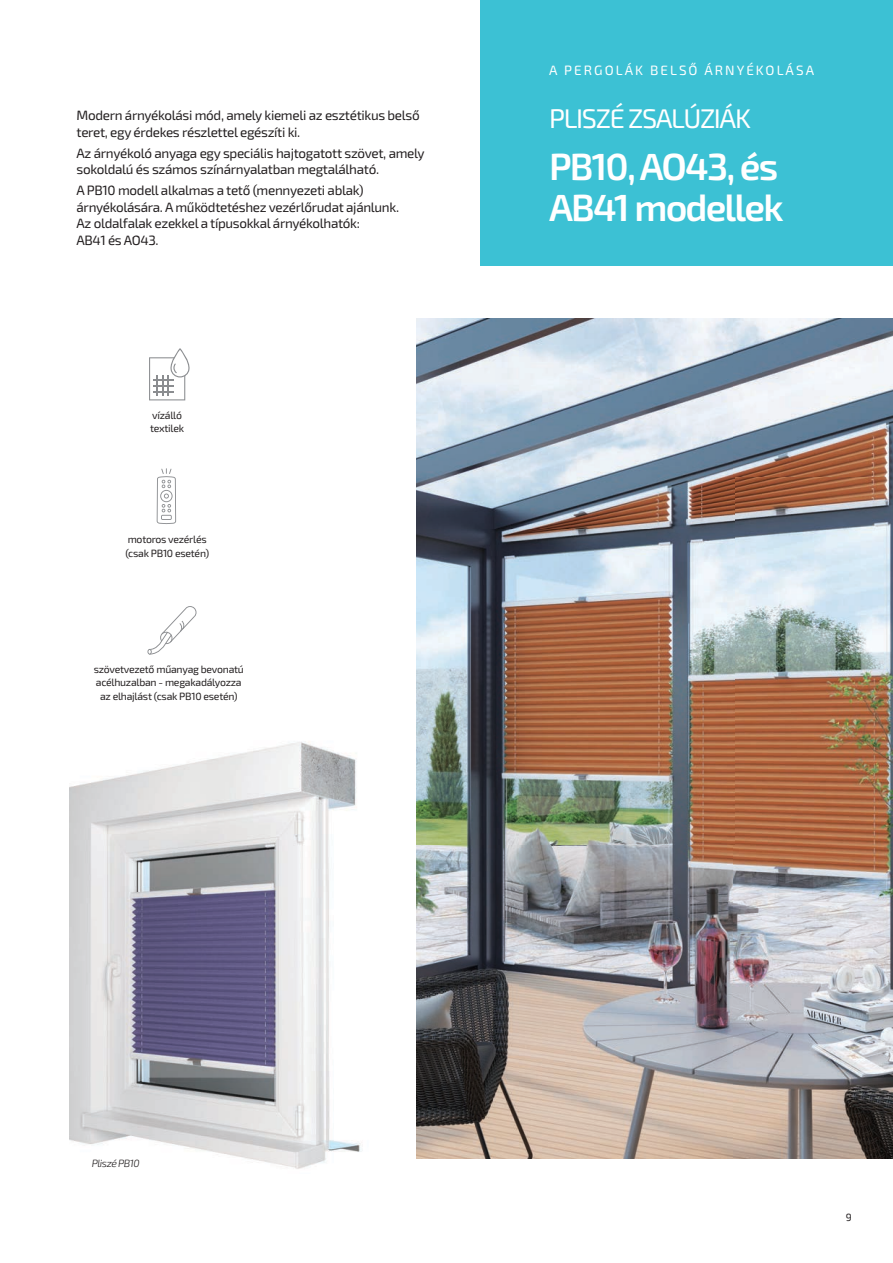
<style>
.page{position:relative;width:893px;height:1263px;background:#fff}
.page>*{position:absolute;margin:0;border:0;box-sizing:border-box;transform-origin:0 0}
.t1{font:600 37.8px/40.5px "Exo 2";letter-spacing:-.05em;color:#fff}
.t2{font:27px "Exo 2";letter-spacing:-.05em;color:#fff}
.t3{font:13.5px/16.5px "Exo 2";letter-spacing:-.025em;color:#231f20}
.t4{font:13.5px "Exo 2";letter-spacing:.15em;color:#fff}
.t5{font:10.5px/13.5px "Exo 2";letter-spacing:-.025em;color:#231f20}
.t6{font:italic 300 10.5px "Exo 2";letter-spacing:-.05em;color:#231f20}
</style>
<div class="page">
<img style="left:417px;top:319px;width:476px;height:840px">
<svg style="left:157px;top:468px;width:19px;height:56px"></svg>
<svg style="left:149px;top:348px;width:41px;height:52px"></svg>
<svg style="left:147px;top:606px;width:50px;height:48px"></svg>
<img style="left:69px;top:742px;width:293px;height:427px">
<div style="left:480px;top:0;width:413px;height:266px;background:#3cc1d4"></div>
<p class="t3" style="left:77px;top:107px;width:345px">Modern árnyékolási mód, amely kiemeli az esztétikus belső teret, egy érdekes részlettel egészíti ki.</p>
<p class="t3" style="left:77px;top:145px;width:350px">Az árnyékoló anyaga egy speciális hajtogatott szövet, amely sokoldalú és számos színárnyalatban megtalálható.</p>
<p class="t3" style="left:77px;top:182px;width:324px">A PB10 modell alkalmas a tető (mennyezeti ablak) árnyékolására. A működtetéshez vezérlőrudat ajánlunk.<br>Az oldalfalak ezekkel a típusokkal árnyékolhatók:<br>AB41 és AO43.</p>
<p class="t5" style="left:150px;top:409px;width:36px">vízálló textilek</p>
<p class="t5" style="left:125px;top:533px;width:85px">motoros vezérlés (csak PB10 esetén)</p>
<p class="t5" style="left:94px;top:662px;width:152px;text-align:center">szövetvezető műanyag bevonatú acélhuzalban - megakadályozza az elhajlást (csak PB10 esetén)</p>
<p class="t4" style="left:549px;top:62px;width:266px">A PERGOLÁK BELSŐ ÁRNYÉKOLÁSA</p>
<h2 class="t2" style="left:549px;top:103px;width:203px">PLISZÉ ZSALÚZIÁK</h2>
<h1 class="t1" style="left:549px;top:147px;width:236px">PB10, AO43, és<br>AB41 modellek</h1>
<p class="t6" style="left:92px;top:1157px;width:49px">Pliszé PB10</p>
<p class="t5" style="left:846px;top:1210px;width:8px">9</p>
</div>
